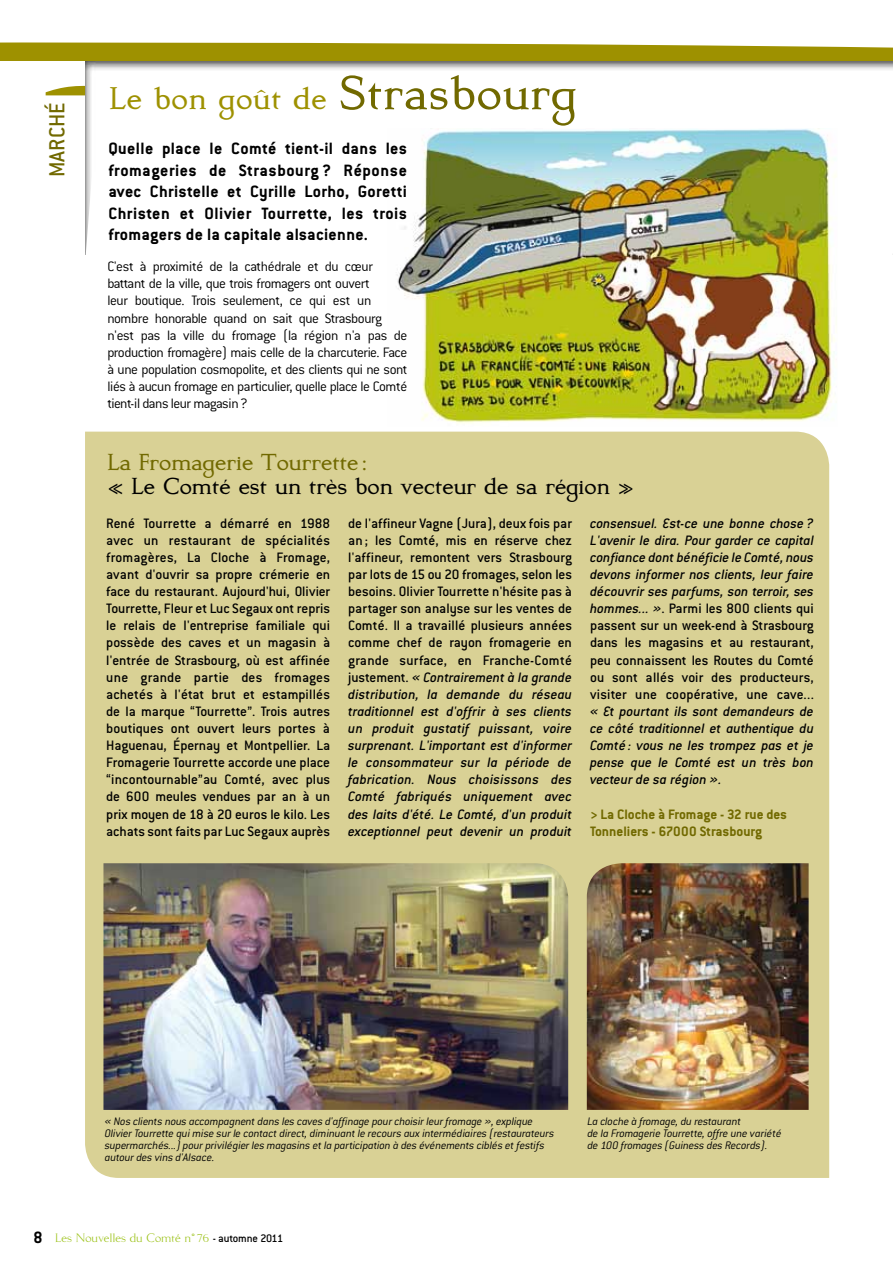
<style>
.page{position:relative;width:893px;height:1263px;background:#fff}
.page>*{position:absolute;margin:0;border:0;box-sizing:border-box;transform-origin:0 0}
.t1{font:700 34.5px "Kurosawa Serif";letter-spacing:.02em;color:#9e9100}
.t2{font:700 25.5px "Kurosawa Serif";color:#000}
.t3{font:700 25.5px "Kurosawa Serif";color:#716900}
.t4{font:500 24px "Conduit ITC";color:#716900}
.t5{font:700 18px/21.6px "Conduit ITC";letter-spacing:.02em;color:#000;text-align:justify}
.t6{font:italic 500 15px/17.1px "Conduit ITC";color:#000;text-align:justify}
.t7{font:500 15px/17.1px "Conduit ITC";letter-spacing:-.005em;color:#000;text-align:justify}
.t8{font:300 15px/17.1px "Conduit ITC";letter-spacing:-.03em;color:#000}
.t9{font:700 15px/17.1px "Conduit ITC";color:#716900}
.t10{font:13.5px "Kurosawa Serif";color:#97bf0d}
.t11{font:italic 300 12px/12px "Conduit ITC";letter-spacing:-.015em;color:#000}
.s1{font-size:52.5px;color:#716900}
.s2{font-style:normal}
.s3{font-family:"Conduit ITC";font-weight:700;font-size:18px;color:#000}
.s4{font-family:"Conduit ITC";font-weight:500;font-size:12px;color:#000}
</style>
<div class="page">
<div style="left:85px;top:432px;width:744px;height:746px;background:#d9d195"></div>
<div style="left:84px;top:60px;width:809px;height:195px;background:#000;opacity:.75"></div>
<svg style="left:0;top:42px;width:893px;height:19px;background:#a89d1c"></svg>
<svg style="left:46px;top:86px;width:39px;height:9px"></svg>
<svg style="left:84px;top:165px;width:808px;height:90px"></svg>
<img style="left:103px;top:863px;width:465px;height:247px">
<img style="left:587px;top:863px;width:222px;height:247px">
<img style="left:388px;top:128px;width:450px;height:296px">
<h3 class="t4" style="left:43px;top:177px;width:76px;rotate:-90deg">marché</h3>
<h1 class="t1" style="left:109px;top:80px;width:469px">Le bon goût de <span class="s1">Strasbourg</span></h1>
<p class="t5" style="left:108px;top:137px;width:300px">Quelle place le Comté tient-il dans les fromageries de Strasbourg ? Réponse avec Christelle et Cyrille Lorho, Goretti Christen et Olivier Tourrette, les trois fromagers de la capitale alsacienne.</p>
<p class="t8" style="left:107px;top:258px;width:302px">C'est à proximité de la cathédrale et du cœur battant de la ville, que trois fromagers ont ouvert<br>leur boutique. Trois seulement, ce qui est un nombre honorable quand on sait que Strasbourg n'est pas la ville du fromage (la région n'a pas de production fromagère) mais celle de la charcuterie. Face à une population cosmopolite, et des clients qui ne sont liés à aucun fromage en particulier, quelle place le Comté tient-il dans leur magasin?</p>
<h2 class="t3" style="left:107px;top:449px;width:262px">La Fromagerie Tourrette :</h2>
<h2 class="t2" style="left:107px;top:473px;width:528px">« Le Comté est un très bon vecteur de sa région »</h2>
<p class="t7" style="left:106px;top:514px;width:225px">René Tourrette a démarré en 1988 avec un restaurant de spécialités fromagères, La Cloche à Fromage, avant d'ouvrir sa propre crémerie en face du restaurant. Aujourd'hui, Olivier Tourrette, Fleur et Luc Segaux ont repris le relais de l'entreprise familiale qui possède des caves et un magasin à l'entrée de Strasbourg, où est affinée une grande partie des fromages achetés à l'état brut et estampillés de la marque “Tourrette”. Trois autres boutiques ont ouvert leurs portes à Haguenau, Épernay et Montpellier. La Fromagerie Tourrette accorde une place “incontournable”au Comté, avec plus de 600 meules vendues par an à un prix moyen de 18 à 20 euros le kilo. Les achats sont faits par Luc Segaux auprès</p>
<p class="t6" style="left:348px;top:514px;width:225px"><span class="s2">de l'affineur Vagne (Jura), deux fois par an ; les Comté, mis en réserve chez l'affineur, remontent vers Strasbourg par lots de 15 ou 20 fromages, selon les besoins. Olivier Tourrette n'hésite pas à partager son analyse sur les ventes de Comté. Il a travaillé plusieurs années comme chef de rayon fromagerie en grande surface, en Franche-Comté justement.</span> « Contrairement à la grande distribution, la demande du réseau traditionnel est d'offrir à ses clients un produit gustatif puissant, voire surprenant. L'important est d'informer le consommateur sur la période de fabrication. Nous choisissons des Comté fabriqués uniquement avec des laits d'été. Le Comté, d'un produit exceptionnel peut devenir un produit</p>
<p class="t6" style="left:590px;top:514px;width:225px">consensuel. Est-ce une bonne chose ?<br>L'avenir le dira. Pour garder ce capital confiance dont bénéficie le Comté, nous devons informer nos clients, leur faire découvrir ses parfums, son terroir, ses hommes... »<span class="s2">. Parmi les 800 clients qui passent sur un week-end à Strasbourg dans les magasins et au restaurant, peu connaissent les Routes du Comté ou sont allés voir des producteurs, visiter une coopérative, une cave...</span></p>
<p class="t6" style="left:590px;top:702px;width:225px">« Et pourtant ils sont demandeurs de ce côté traditionnel et authentique du Comté : vous ne les trompez pas et je pense que le Comté est un très bon vecteur de sa région ».</p>
<p class="t9" style="left:590px;top:805px;width:199px">&gt; La Cloche à Fromage - 32 rue des<br>Tonneliers - 67000 Strasbourg</p>
<p class="t11" style="left:105px;top:1115px;width:451px">« Nos clients nous accompagnent dans les caves d'affinage pour choisir leur fromage », explique Olivier Tourrette qui mise sur le contact direct, diminuant le recours aux intermédiaires (restaurateurs supermarchés...) pour privilégier les magasins et la participation à des événements ciblés et festifs autour des vins d'Alsace.</p>
<p class="t11" style="left:587px;top:1115px;width:196px">La cloche à fromage, du restaurant<br>de la Fromagerie Tourrette, offre une variété de 100 fromages (Guiness des Records).</p>
<p class="t10" style="left:33px;top:1231px;width:251px"><span class="s3">8</span> Les Nouvelles du Comté n° 76 <span class="s4">- automne 2011</span></p>
</div>
